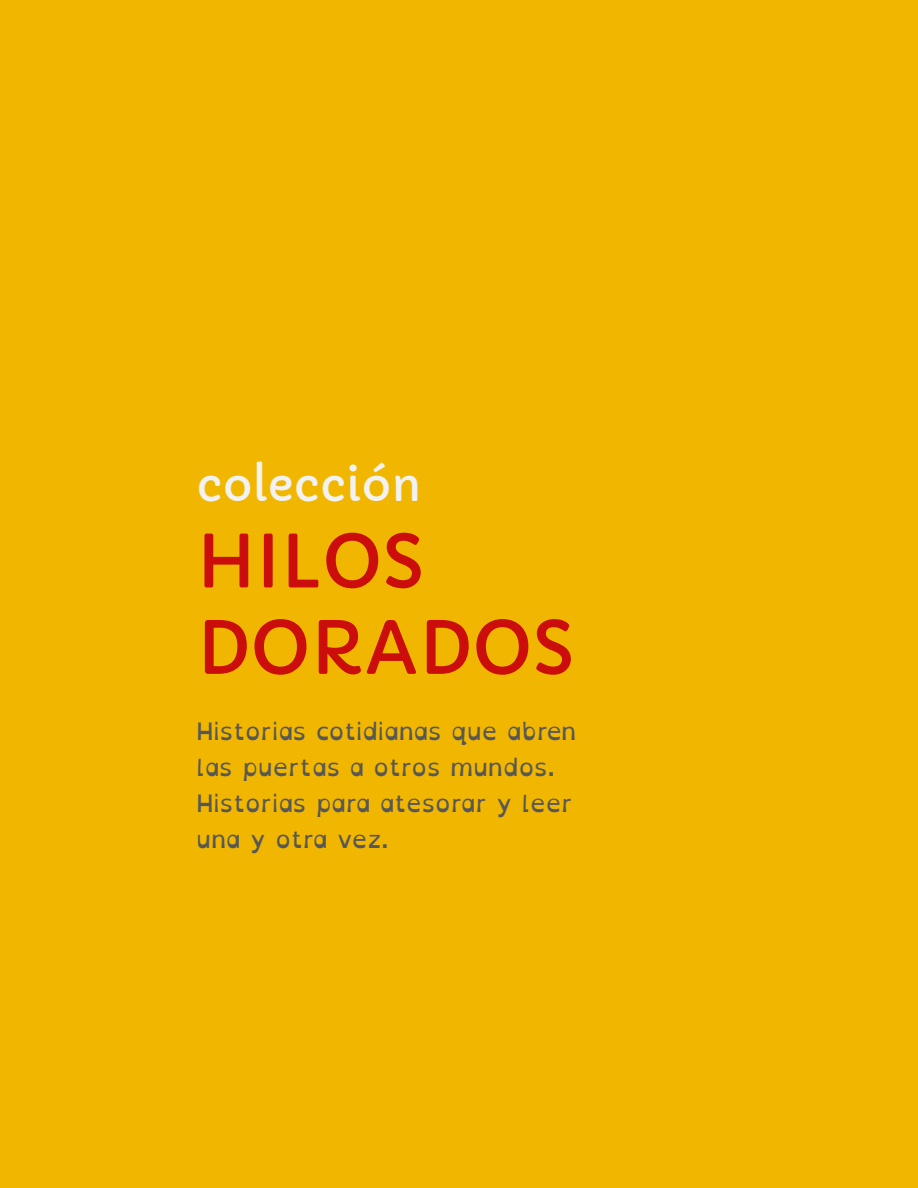
<style>
.page{position:relative;width:918px;height:1188px;background:#fff}
.page>*{position:absolute;margin:0;border:0;box-sizing:border-box;transform-origin:0 0}
.t1{font:72px/86.4px "Capriola";color:#cb0e0b}
.t2{font:45px "Capriola";color:#f2f2f2}
.t3{font:24px/36px "Open Dyslexic Alta";color:#575756}
</style>
<div class="page">
<div style="left:1px;top:0;width:917px;height:1187px;background:#f1b700"></div>
<h2 class="t2" style="left:196px;top:457px;width:226px">colección</h2>
<h1 class="t1" style="left:196px;top:519px;width:379px">HILOS<br>DORADOS</h1>
<p class="t3" style="left:196px;top:713px;width:382px">Historias cotidianas que abren las puertas a otros mundos.<br>Historias para atesorar y leer una y otra vez.</p>
</div>
